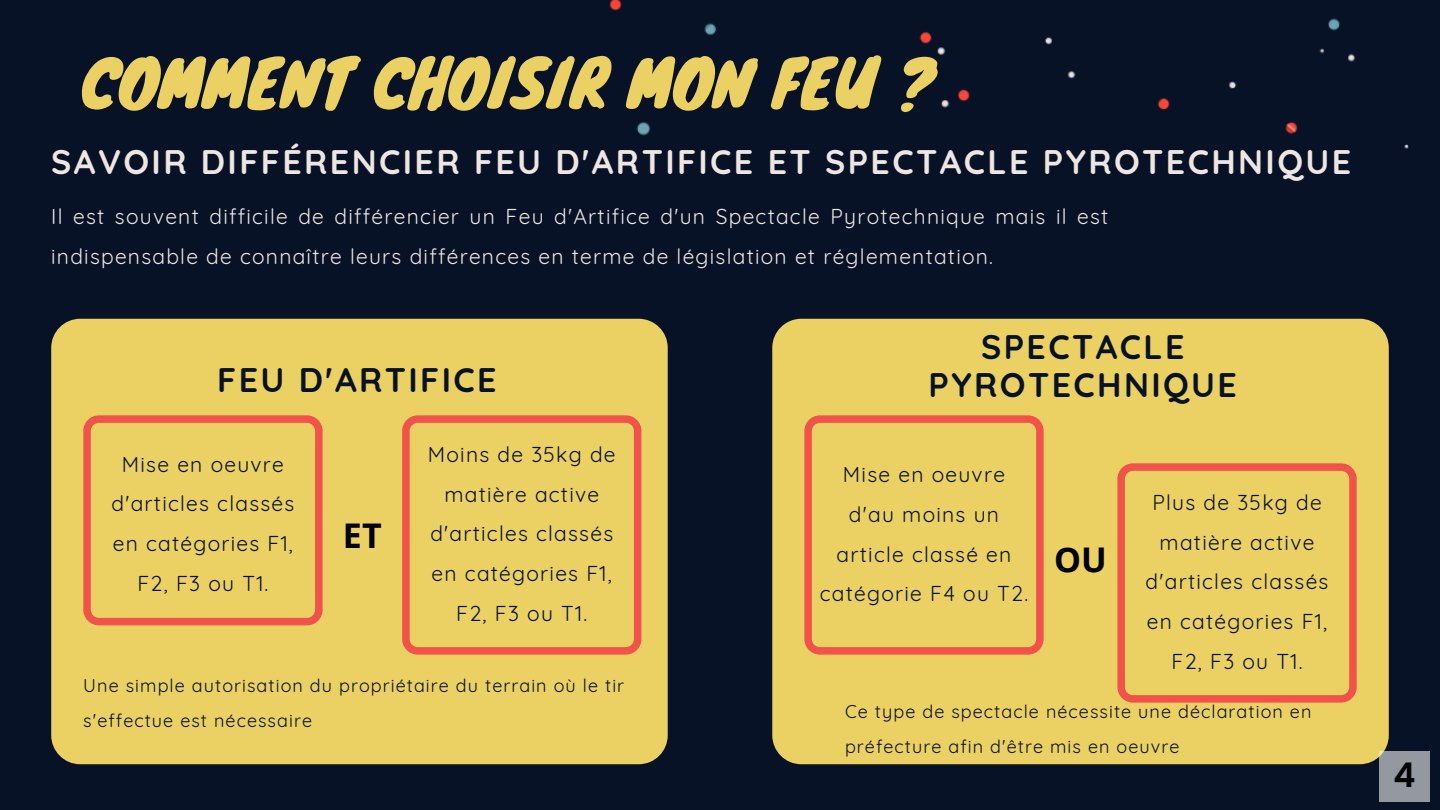
<style>
.page{position:relative;width:1440px;height:810px;background:#071226}
.page>*{position:absolute;margin:0;border:0;box-sizing:border-box;transform-origin:0 0}
.t1{font:64px "Knewave";color:#ebd064}
.t2{font:700 34px "Quicksand";letter-spacing:.07em;color:#ede6e2}
.t3{font:700 34px/38.2px "Quicksand";letter-spacing:.07em;color:#071226;text-align:center}
.t4{font:700 34px "Open Sans";color:#000}
.t5{font:600 34px "Poppins";color:#040505}
.t6{font:21px/39.8px "Quicksand";letter-spacing:.06em;color:#071226;text-align:center}
.t7{font:21px/39.8px "Quicksand";letter-spacing:.06em;color:#ede6e2}
.t8{font:18px/34.5px "Quicksand";letter-spacing:.06em;color:#071226}
</style>
<div class="page">
<img style="left:609px;top:0;width:800px;height:149px">
<div style="left:51px;top:319px;width:617px;height:445px;background:#ebd064;border-radius:29px"></div>
<div style="left:772px;top:319px;width:617px;height:445px;background:#ebd064;border-radius:29px"></div>
<svg style="left:804px;top:415px;width:240px;height:240px"></svg>
<svg style="left:1117px;top:463px;width:240px;height:240px"></svg>
<svg style="left:83px;top:415px;width:240px;height:210px"></svg>
<svg style="left:402px;top:415px;width:239px;height:240px"></svg>
<div style="left:1379px;top:751px;width:51px;height:50px;background:#9498a0"></div>
<h1 class="t1" style="left:81px;top:31px;width:855px">COMMENT CHOISIR MON FEU ?</h1>
<h2 class="t2" style="left:51px;top:140px;width:1301px">SAVOIR DIFFÉRENCIER FEU D'ARTIFICE ET SPECTACLE PYROTECHNIQUE</h2>
<p class="t7" style="left:51px;top:196px;width:1059px">Il est souvent difficile de différencier un Feu d'Artifice d'un Spectacle Pyrotechnique mais il est indispensable de connaître leurs différences en terme de législation et réglementation.</p>
<h2 class="t3" style="left:217px;top:360px;width:281px">FEU D'ARTIFICE</h2>
<p class="t6" style="left:112px;top:444px;width:184px">Mise en oeuvre d'articles classés en catégories F1,<br>F2, F3 ou T1.</p>
<p class="t6" style="left:428px;top:434px;width:189px">Moins de 35kg de matière active d'articles classés en catégories F1,<br>F2, F3 ou T1.</p>
<h2 class="t4" style="left:343px;top:512px;width:40px">ET</h2>
<p class="t8" style="left:83px;top:668px;width:542px">Une simple autorisation du propriétaire du terrain où le tir s'effectue est nécessaire</p>
<h2 class="t3" style="left:929px;top:327px;width:310px">SPECTACLE<br>PYROTECHNIQUE</h2>
<p class="t6" style="left:820px;top:454px;width:210px">Mise en oeuvre d'au moins un article classé en catégorie F4 ou T2.</p>
<h2 class="t4" style="left:1054px;top:536px;width:54px">OU</h2>
<p class="t6" style="left:1146px;top:482px;width:184px">Plus de 35kg de matière active d'articles classés en catégories F1,<br>F2, F3 ou T1.</p>
<p class="t8" style="left:845px;top:694px;width:468px">Ce type de spectacle nécessite une déclaration en préfecture afin d'être mis en oeuvre</p>
<h2 class="t5" style="left:1393px;top:755px;width:24px">4</h2>
</div>
